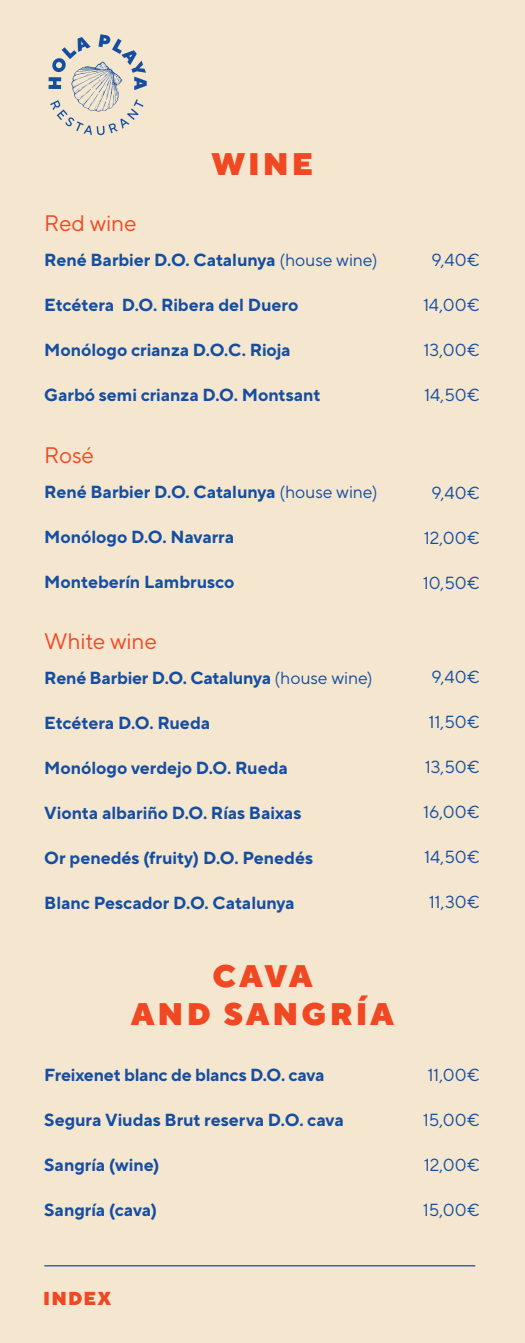
<style>
.page{position:relative;width:525px;height:1343px;background:#fff}
.page>*{position:absolute;margin:0;border:0;box-sizing:border-box;transform-origin:0 0}
.t1{font:900 31.25px "TT Norms Pro";letter-spacing:.1em;color:#f04822}
.t2{font:22.5px "TT Norms Pro";letter-spacing:-.01em;color:#f04822}
.t3{font:900 18.75px "TT Norms Pro";letter-spacing:.06em;color:#f04822}
.t4{font:700 17.5px "TT Norms Pro";letter-spacing:-.005em;color:#154ea1}
.t5{font:17.5px "TT Norms Pro";letter-spacing:-.005em;color:#154ea1}
.s1{font-weight:400}
</style>
<div class="page">
<div style="left:0;top:0;width:524px;height:1343px;background:#f5e6d0"></div>
<svg style="left:49px;top:34px;width:98px;height:101px"></svg>
<hr style="left:44px;top:1265px;width:431px;height:1px;background:#154ea1">
<p class="t1" style="left:212px;top:144px;width:103px">WINE</p>
<p class="t2" style="left:44px;top:209px;width:94px">Red wine</p>
<p class="t4" style="left:44px;top:249px;width:335px">René Barbier D.O. Catalunya <span class="s1">(house wine)</span></p>
<p class="t4" style="left:44px;top:294px;width:255px">Etcétera D.O. Ribera del Duero</p>
<p class="t4" style="left:44px;top:339px;width:248px">Monólogo crianza D.O.C. Rioja</p>
<p class="t4" style="left:44px;top:384px;width:277px">Garbó semi crianza D.O. Montsant</p>
<p class="t2" style="left:44px;top:440px;width:51px">Rosé</p>
<p class="t4" style="left:44px;top:480px;width:335px">René Barbier D.O. Catalunya <span class="s1">(house wine)</span></p>
<p class="t4" style="left:44px;top:525px;width:191px">Monólogo D.O. Navarra</p>
<p class="t4" style="left:44px;top:570px;width:191px">Monteberín Lambrusco</p>
<p class="t2" style="left:44px;top:627px;width:114px">White wine</p>
<p class="t4" style="left:44px;top:666px;width:330px">René Barbier D.O. Catalunya <span class="s1">(house wine)</span></p>
<p class="t4" style="left:44px;top:711px;width:167px">Etcétera D.O. Rueda</p>
<p class="t4" style="left:44px;top:756px;width:245px">Monólogo verdejo D.O. Rueda</p>
<p class="t4" style="left:44px;top:801px;width:258px">Vionta albariño D.O. Rías Baixas</p>
<p class="t4" style="left:44px;top:846px;width:270px">Or penedés (fruity) D.O. Penedés</p>
<p class="t4" style="left:44px;top:891px;width:252px">Blanc Pescador D.O. Catalunya</p>
<p class="t1" style="left:212px;top:956px;width:101px">CAVA</p>
<p class="t1" style="left:131px;top:993px;width:264px">AND SANGRÍA</p>
<p class="t4" style="left:44px;top:1064px;width:282px">Freixenet blanc de blancs D.O. cava</p>
<p class="t4" style="left:44px;top:1109px;width:301px">Segura Viudas Brut reserva D.O. cava</p>
<p class="t4" style="left:44px;top:1154px;width:117px">Sangría (wine)</p>
<p class="t4" style="left:44px;top:1199px;width:114px">Sangría (cava)</p>
<p class="t3" style="left:43px;top:1286px;width:69px">INDEX</p>
<p class="t5" style="left:431px;top:248px;width:50px">9,40€</p>
<p class="t5" style="left:423px;top:293px;width:58px">14,00€</p>
<p class="t5" style="left:423px;top:338px;width:58px">13,00€</p>
<p class="t5" style="left:424px;top:383px;width:57px">14,50€</p>
<p class="t5" style="left:431px;top:482px;width:50px">9,40€</p>
<p class="t5" style="left:423px;top:527px;width:58px">12,00€</p>
<p class="t5" style="left:422px;top:572px;width:59px">10,50€</p>
<p class="t5" style="left:431px;top:666px;width:50px">9,40€</p>
<p class="t5" style="left:428px;top:711px;width:53px">11,50€</p>
<p class="t5" style="left:424px;top:756px;width:57px">13,50€</p>
<p class="t5" style="left:423px;top:801px;width:58px">16,00€</p>
<p class="t5" style="left:424px;top:846px;width:57px">14,50€</p>
<p class="t5" style="left:428px;top:891px;width:53px">11,30€</p>
<p class="t5" style="left:427px;top:1063px;width:54px">11,00€</p>
<p class="t5" style="left:422px;top:1108px;width:59px">15,00€</p>
<p class="t5" style="left:423px;top:1153px;width:58px">12,00€</p>
<p class="t5" style="left:422px;top:1198px;width:59px">15,00€</p>
</div>
